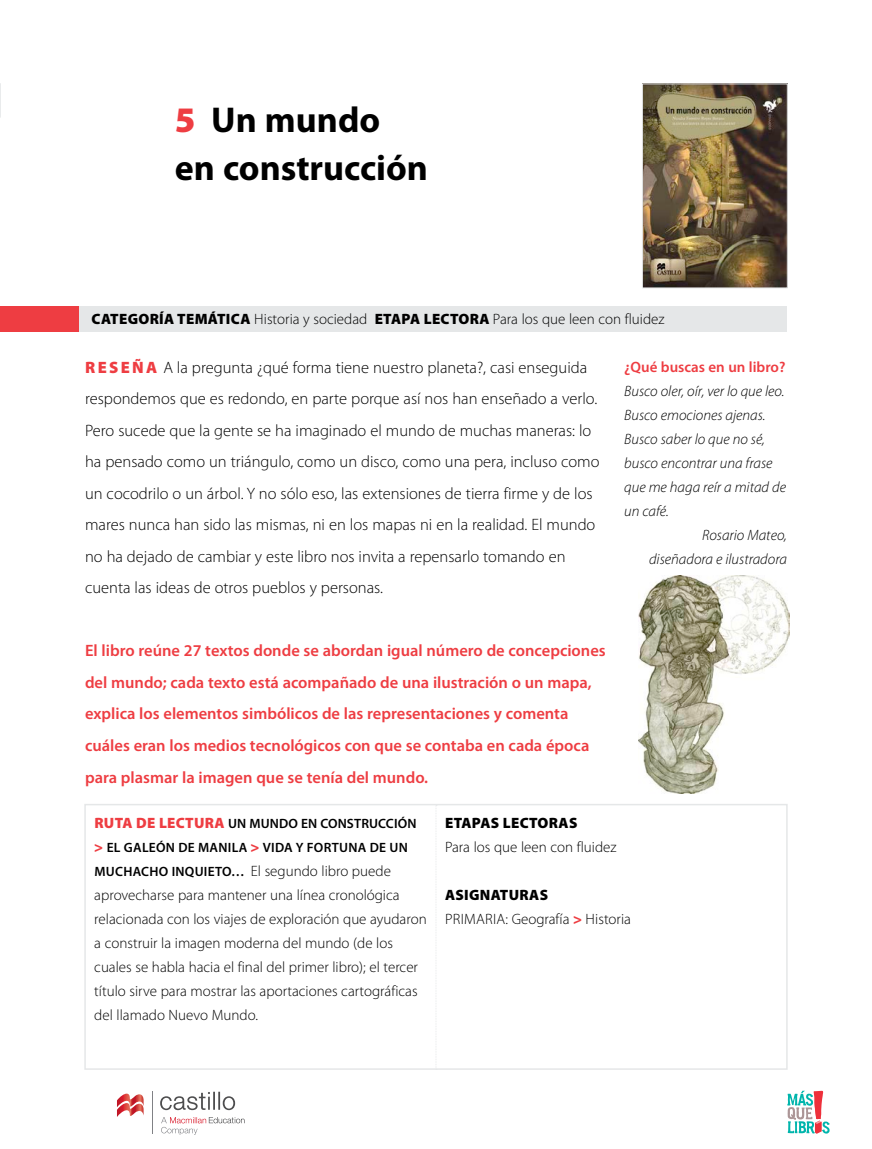
<style>
.page{position:relative;width:872px;height:1149px;background:#fff}
.page>*{position:absolute;margin:0;border:0;box-sizing:border-box;transform-origin:0 0}
.t1{font:700 36px/48px "Myriad Pro";color:#000}
.t2{font:300 16.5px/31.5px "Myriad Pro";color:#000}
.t3{font:600 16.5px/31.5px "Myriad Pro";color:#ee3d42}
.t4{font:300 15px/24px "Myriad Pro";color:#000}
.t5{font:italic 300 15px "Myriad Pro";color:#000}
.t6{font:600 15px "Myriad Pro";color:#ee3d42}
.t7{font:900 15px "Myriad Pro";letter-spacing:.02em;color:#000}
.t8{font:600 13.5px/24px "Myriad Pro";letter-spacing:.02em;color:#000}
.s1{font-weight:900;color:#ee3d42}
.s2{font-weight:900}
.s3{font-weight:900;font-size:15px;color:#ee3d42}
.s4{font-weight:600;font-size:13.5px}
</style>
<div class="page">
<div style="left:0;top:306px;width:79px;height:26px;background:#ee3d42"></div>
<div style="left:79px;top:306px;width:708px;height:26px;background:#e5e7e8"></div>
<img style="left:638px;top:575px;width:151px;height:217px">
<div style="left:84px;top:803px;width:703px;height:266px;border:2px solid #e5e7e8"></div>
<svg style="left:0;top:83px;width:1px;height:35px"></svg>
<img style="left:644px;top:85px;width:141px;height:201px">
<svg style="left:117px;top:1093px;width:27px;height:24px"></svg>
<hr style="left:152px;top:1090px;width:1px;height:42px;background:#808185">
<svg style="left:160px;top:1091px;width:75px;height:18px"></svg>
<svg style="left:161px;top:1117px;width:83px;height:17px"></svg>
<svg style="left:787px;top:1090px;width:42px;height:43px"></svg>
<h1 class="t1" style="left:175px;top:94px;width:255px"><span class="s1">5</span> Un mundo en construcción</h1>
<p class="t4" style="left:92px;top:307px;width:574px"><span class="s2">CATEGORÍA TEMÁTICA</span> Historia y sociedad <span class="s2">ETAPA LECTORA</span> Para los que leen con fluidez</p>
<p class="t2" style="left:85px;top:351px;width:516px"><span class="s1">RESEÑA</span> a la pregunta ¿qué forma tiene nuestro planeta?, casi enseguida respondemos que es redondo, en parte porque así nos han enseñado a verlo.<br>Pero sucede que la gente se ha imaginado el mundo de muchas maneras: lo ha pensado como un triángulo, como un disco, como una pera, incluso como un cocodrilo o un árbol. Y no sólo eso, las extensiones de tierra firme y de los mares nunca han sido las mismas, ni en los mapas ni en la realidad. El mundo no ha dejado de cambiar y este libro nos invita a repensarlo tomando en cuenta las ideas de otros pueblos y personas.</p>
<p class="t3" style="left:85px;top:634px;width:522px">El libro reúne 27 textos donde se abordan igual número de concepciones del mundo; cada texto está acompañado de una ilustración o un mapa, explica los elementos simbólicos de las representaciones y comenta cuáles eran los medios tecnológicos con que se contaba en cada época para plasmar la imagen que se tenía del mundo.</p>
<p class="t6" style="left:624px;top:357px;width:163px">¿Qué buscas en un libro?</p>
<p class="t5" style="left:624px;top:381px;width:162px">Busco oler, oír, ver lo que leo.</p>
<p class="t5" style="left:624px;top:405px;width:143px">Busco emociones ajenas.</p>
<p class="t5" style="left:624px;top:429px;width:142px">Busco saber lo que no sé,</p>
<p class="t5" style="left:624px;top:453px;width:150px">busco encontrar una frase</p>
<p class="t5" style="left:624px;top:477px;width:163px">que me haga reír a mitad de</p>
<p class="t5" style="left:624px;top:501px;width:46px">un café.</p>
<p class="t5" style="left:702px;top:525px;width:86px">Rosario Mateo,</p>
<p class="t5" style="left:649px;top:549px;width:139px">diseñadora e ilustradora</p>
<p class="t8" style="left:94px;top:811px;width:324px"><span class="s3">RUTA DE LECTURA</span> un mundo En construcción <span class="s3">&gt;</span> El galEón dE manila <span class="s3">&gt;</span> vida y fortuna dE un</p>
<p class="t4" style="left:94px;top:858px;width:334px"><span class="s4">muchacho inQuiEto…</span> El segundo libro puede aprovecharse para mantener una línea cronológica relacionada con los viajes de exploración que ayudaron a construir la imagen moderna del mundo (de los cuales se habla hacia el final del primer libro); el tercer título sirve para mostrar las aportaciones cartográficas del llamado Nuevo mundo.</p>
<p class="t7" style="left:445px;top:812px;width:134px">ETAPAS LECTORAS</p>
<p class="t4" style="left:445px;top:834px;width:173px">Para los que leen con fluidez</p>
<p class="t4" style="left:445px;top:882px;width:187px"><span class="s2">ASIGNATURAS<br></span>Primaria: Geografía <span class="s1">&gt;</span> Historia</p>
</div>
